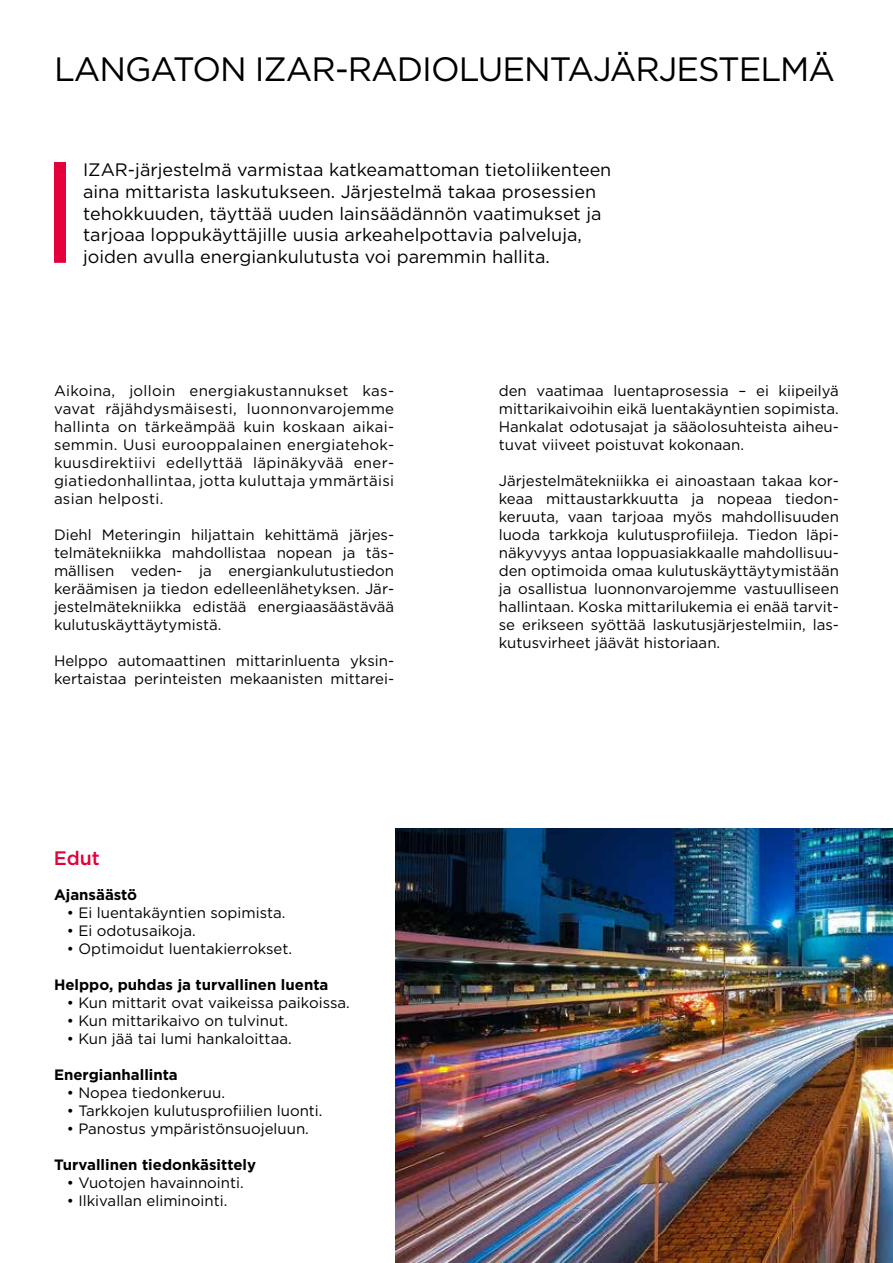
<style>
.page{position:relative;width:893px;height:1263px;background:#fff}
.page>*{position:absolute;margin:0;border:0;box-sizing:border-box;transform-origin:0 0}
.t1{font:33.75px "Gotham";letter-spacing:-.03em;color:#000}
.t2{font:500 19.5px "Gotham";color:#e4003a}
.t3{font:18px/21.6px "Gotham";color:#000}
.t4{font:15px/18px "Gotham";color:#000;text-align:justify}
.t5{font:700 15px "Gotham";color:#000}
</style>
<div class="page">
<img style="left:395px;top:828px;width:498px;height:435px">
<div style="left:54px;top:162px;width:12px;height:101px;background:#e4003a"></div>
<h1 class="t1" style="left:54px;top:47px;width:783px">LANGATON IZAR-RADIOLUENTAJÄRJESTELMÄ</h1>
<p class="t3" style="left:83px;top:159px;width:530px">IZAR-järjestelmä varmistaa katkeamattoman tietoliikenteen aina mittarista laskutukseen. Järjestelmä takaa prosessien tehokkuuden, täyttää uuden lainsäädännön vaatimukset ja tarjoaa loppukäyttäjille uusia arkeahelpottavia palveluja, joiden avulla energiankulutusta voi paremmin hallita.</p>
<p class="t4" style="left:54px;top:381px;width:342px">Aikoina, jolloin energiakustannukset kas&shy;vavat räjähdysmäisesti, luonnonvarojemme hallinta on tärkeämpää kuin koskaan aikai&shy;semmin. Uusi eurooppalainen energiatehok&shy;kuusdirektiivi edellyttää läpinäkyvää ener&shy;giatiedonhallintaa, jotta kuluttaja ymmärtäisi asian helposti.</p>
<p class="t4" style="left:54px;top:525px;width:342px">Diehl Meteringin hiljattain kehittämä järjes&shy;telmätekniikka mahdollistaa nopean ja täs&shy;mällisen veden- ja energiankulutustiedon keräämisen ja tiedon edelleenlähetyksen. Jär&shy;jestelmätekniikka edistää energiaasäästävää kulutuskäyttäytymistä.</p>
<p class="t4" style="left:54px;top:651px;width:342px">Helppo automaattinen mittarinluenta yksin&shy;kertaistaa perinteisten mekaanisten mittarei-</p>
<h2 class="t2" style="left:54px;top:845px;width:48px">Edut</h2>
<p class="t5" style="left:54px;top:885px;width:85px">Ajansäästö</p>
<p class="t4" style="left:67px;top:903px;width:220px">• Ei luentakäyntien sopimista.</p>
<p class="t4" style="left:67px;top:921px;width:131px">• Ei odotusaikoja.</p>
<p class="t4" style="left:67px;top:939px;width:227px">• Optimoidut luentakierrokset.</p>
<p class="t5" style="left:54px;top:975px;width:276px">Helppo, puhdas ja turvallinen luenta</p>
<p class="t4" style="left:67px;top:993px;width:285px">• Kun mittarit ovat vaikeissa paikoissa.</p>
<p class="t4" style="left:67px;top:1011px;width:223px">• Kun mittarikaivo on tulvinut.</p>
<p class="t4" style="left:67px;top:1029px;width:226px">• Kun jää tai lumi hankaloittaa.</p>
<p class="t5" style="left:54px;top:1065px;width:125px">Energianhallinta</p>
<p class="t4" style="left:67px;top:1083px;width:160px">• Nopea tiedonkeruu.</p>
<p class="t4" style="left:67px;top:1101px;width:257px">• Tarkkojen kulutusprofiilien luonti.</p>
<p class="t4" style="left:67px;top:1119px;width:244px">• Panostus ympäristönsuojeluun.</p>
<p class="t5" style="left:54px;top:1155px;width:204px">Turvallinen tiedonkäsittely</p>
<p class="t4" style="left:67px;top:1173px;width:179px">• Vuotojen havainnointi.</p>
<p class="t4" style="left:67px;top:1191px;width:162px">• Ilkivallan eliminointi.</p>
<p class="t4" style="left:499px;top:381px;width:342px">den vaatimaa luentaprosessia – ei kiipeilyä mittarikaivoihin eikä luentakäyntien sopimista.<br>Hankalat odotusajat ja sääolosuhteista aiheu&shy;tuvat viiveet poistuvat kokonaan.</p>
<p class="t4" style="left:499px;top:471px;width:342px">Järjestelmätekniikka ei ainoastaan takaa kor&shy;keaa mittaustarkkuutta ja nopeaa tiedon&shy;keruuta, vaan tarjoaa myös mahdollisuuden luoda tarkkoja kulutusprofiileja. Tiedon läpi&shy;näkyvyys antaa loppuasiakkaalle mahdollisuu&shy;den optimoida omaa kulutuskäyttäytymistään ja osallistua luonnonvarojemme vastuulliseen hallintaan. Koska mittarilukemia ei enää tarvit&shy;se erikseen syöttää laskutusjärjestelmiin, las&shy;kutusvirheet jäävät historiaan.</p>
</div>
